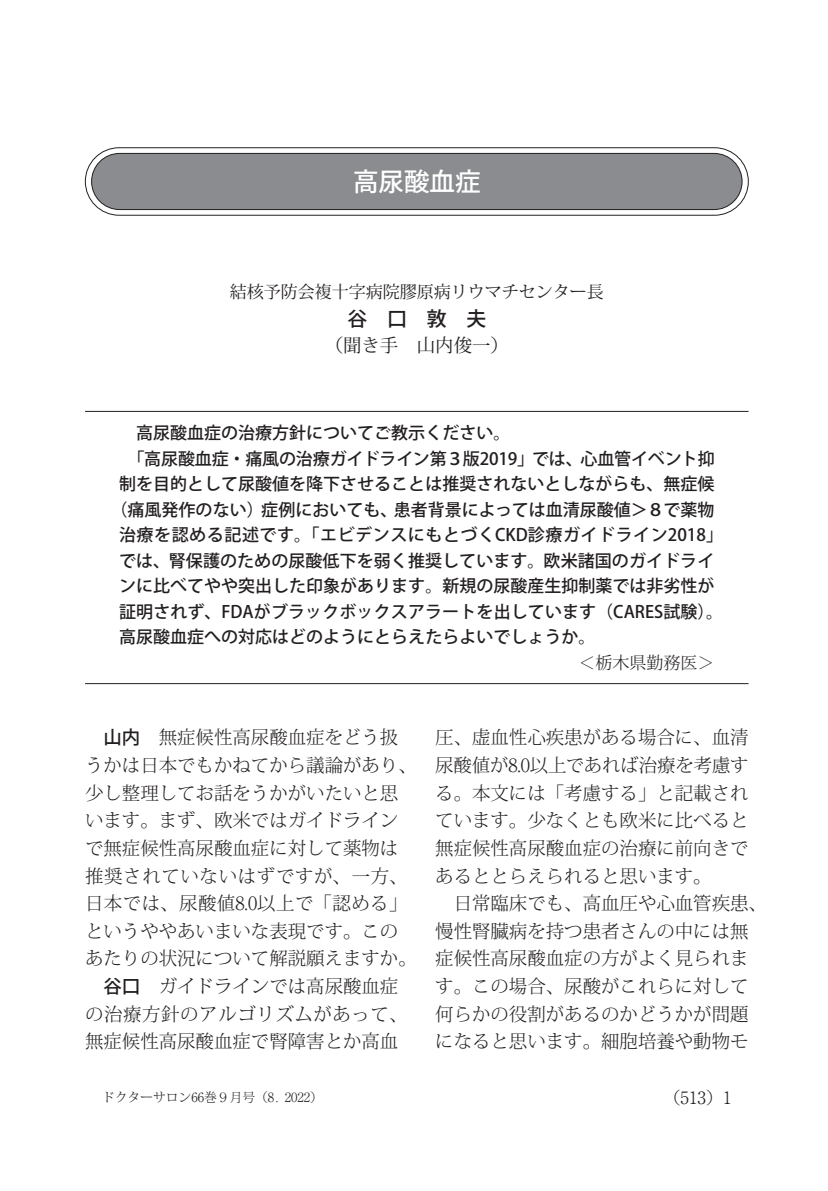
<style>
.page{position:relative;width:828px;height:1191px;background:#fff}
.page>*{position:absolute;margin:0;border:0;box-sizing:border-box;transform-origin:0 0}
.t1{font:500 25.6px "Koz Go Pro";color:#fff}
.t2{font:500 19.8px "Koz Go Pro";color:#231f20}
.t3{font:300 18.4px/27.6px "Koz Min Pro";color:#231f20}
.t4{font:300 18.4px "Koz Min Pro";letter-spacing:.035em;color:#231f20}
.t5{font:300 18.4px "Koz Min Pro";letter-spacing:.025em;color:#231f20}
.t6{font:18.4px "Koz Min Pro";color:#231f20}
.t7{font:500 17px "Koz Go Pro";color:#231f20}
.t8{font:500 17px "Koz Go Pro";letter-spacing:.03em;color:#231f20}
.t9{font:17px "Koz Min Pro";color:#231f20}
.t10{font:300 17px "Koz Min Pro";color:#231f20}
.t11{font:300 17px "Ryumin Pro";color:#231f20}
.t12{font:300 12.8px "Koz Min Pro";color:#231f20}
.s1{font-family:"Ryumin Pro"}
.s2{font-family:"Koz Go Pro";font-weight:500}
.s3{font-family:"Koz Min Pro"}
</style>
<div class="page">
<hr style="left:85px;top:411px;width:663px;height:1px;background:#231f20">
<hr style="left:85px;top:683px;width:663px;height:1px;background:#231f20">
<div style="left:85px;top:147px;width:663px;height:68px;border:1px solid #231f20;border-radius:34px"></div>
<div style="left:92px;top:153px;width:650px;height:56px;background:#8a8c8f;border-radius:28px"></div>
<div style="left:91px;top:153px;width:651px;height:57px;border:1px solid #231f20;border-radius:28px"></div>
<p class="t1" style="left:353px;top:165px;width:129px">高尿酸血症</p>
<p class="t9" style="left:230px;top:279px;width:376px">結核予防会複十字病院膠原病リウマチセンター長</p>
<p class="t2" style="left:347px;top:306px;width:140px">谷　口　敦　夫</p>
<p class="t6" style="left:325px;top:332px;width:186px">（聞き手　山内俊一）</p>
<p class="t7" style="left:119px;top:422px;width:393px">　高尿酸血症の治療方針についてご教示ください。</p>
<p class="t7" style="left:119px;top:447px;width:597px">　「高尿酸血症・痛風の治療ガイドライン第３版2019」では、心血管イベント抑</p>
<p class="t7" style="left:119px;top:473px;width:597px">制を目的として尿酸値を降下させることは推奨されないとしながらも、無症候</p>
<p class="t7" style="left:111px;top:498px;width:605px">（痛風発作のない）症例においても、患者背景によっては血清尿酸値＞８で薬物</p>
<p class="t8" style="left:119px;top:524px;width:605px">治療を認める記述です。「エビデンスにもとづくCKD診療ガイドライン2018」</p>
<p class="t7" style="left:119px;top:549px;width:597px">では、腎保護のための尿酸低下を弱く推奨しています。欧米諸国のガイドライ</p>
<p class="t7" style="left:119px;top:575px;width:597px">ンに比べてやや突出した印象があります。新規の尿酸産生抑制薬では非劣性が</p>
<p class="t7" style="left:119px;top:600px;width:605px">証明されず、FDAがブラックボックスアラートを出しています（CARES試験）。</p>
<p class="t7" style="left:119px;top:626px;width:478px">高尿酸血症への対応はどのようにとらえたらよいでしょうか。</p>
<p class="t10" style="left:578px;top:650px;width:138px"><span class="s1">＜</span>栃木県勤務医<span class="s1">＞</span></p>
<p class="t3" style="left:103px;top:723px;width:296px"><span class="s2">山内</span>　無症候性高尿酸血症をどう扱</p>
<p class="t3" style="left:85px;top:751px;width:333px">うかは日本でもかねてから議論があり、</p>
<p class="t3" style="left:85px;top:778px;width:315px">少し整理してお話をうかがいたいと思</p>
<p class="t3" style="left:85px;top:806px;width:315px">います。まず、欧米ではガイドライン</p>
<p class="t3" style="left:85px;top:833px;width:315px">で無症候性高尿酸血症に対して薬物は</p>
<p class="t4" style="left:85px;top:863px;width:324px">推奨されていないはずですが、一方、</p>
<p class="t5" style="left:85px;top:890px;width:324px">日本では、尿酸値<span class="s1">8.0</span>以上で「認める」</p>
<p class="t3" style="left:85px;top:916px;width:315px">というややあいまいな表現です。この</p>
<p class="t3" style="left:85px;top:944px;width:333px">あたりの状況について解説願えますか。</p>
<p class="t3" style="left:103px;top:972px;width:296px"><span class="s2">谷口</span>　ガイドラインでは高尿酸血症</p>
<p class="t4" style="left:85px;top:1001px;width:324px">の治療方針のアルゴリズムがあって、</p>
<p class="t3" style="left:85px;top:1027px;width:315px">無症候性高尿酸血症で腎障害とか高血</p>
<p class="t3" style="left:435px;top:723px;width:333px">圧、虚血性心疾患がある場合に、血清尿酸値が<span class="s1">8.0</span>以上であれば治療を考慮する。本文には「考慮する」と記載されています。少なくとも欧米に比べると無症候性高尿酸血症の治療に前向きであるととらえられると思います。<br>　日常臨床でも、高血圧や心血管疾患、慢性腎臓病を持つ患者さんの中には無症候性高尿酸血症の方がよく見られます。この場合、尿酸がこれらに対して何らかの役割があるのかどうかが問題になると思います。細胞培養や動物モ</p>
<p class="t12" style="left:102px;top:1088px;width:222px">ドクターサロン<span class="s1">66</span>巻<span class="s1">９</span>月号（<span class="s1">8. 2022</span>）</p>
<p class="t11" style="left:663px;top:1084px;width:70px"><span class="s3">（</span>513<span class="s3">）</span>1</p>
</div>
